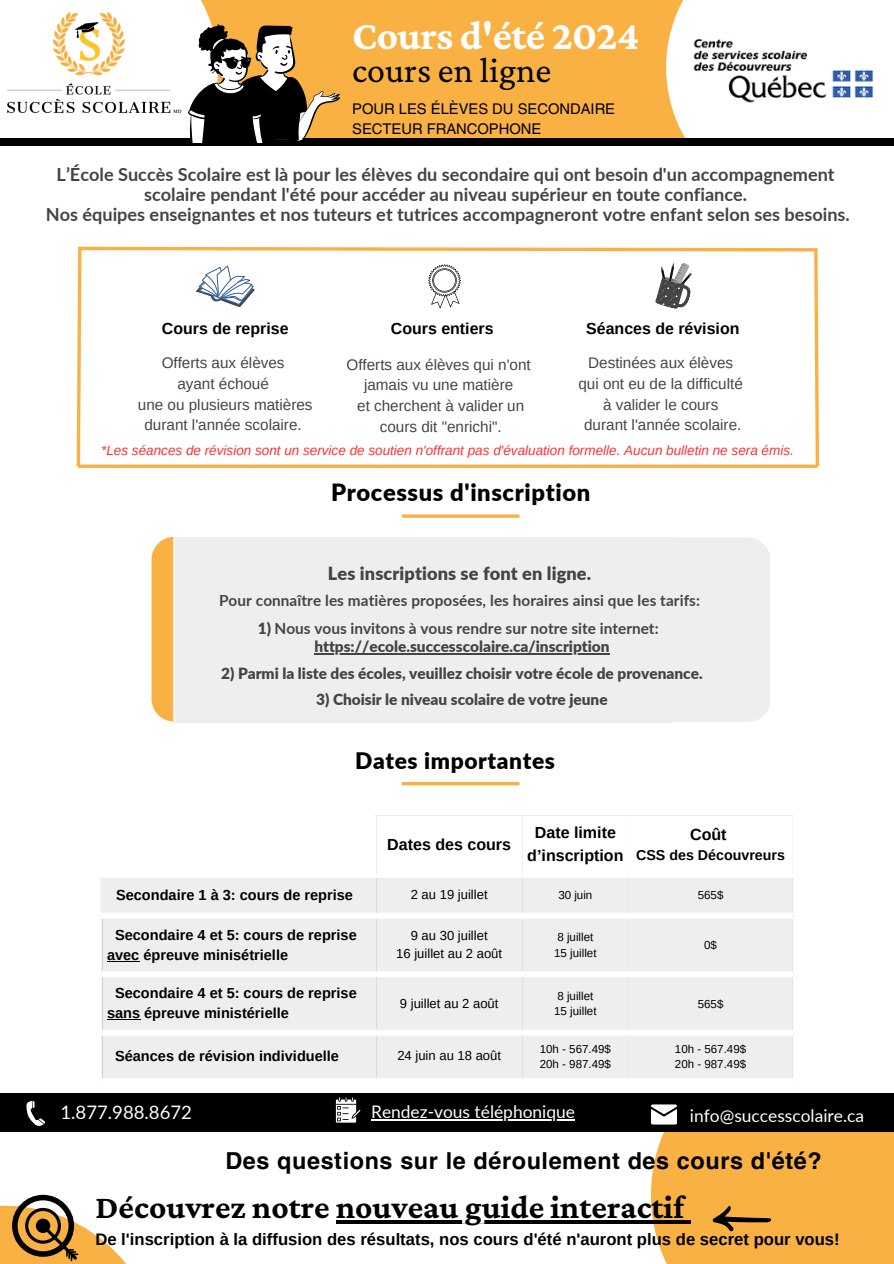
<style>
.page{position:relative;width:894px;height:1264px;background:#fff}
.page>*{position:absolute;margin:0;border:0;box-sizing:border-box;transform-origin:0 0}
.t1{font:700 41.25px "Crimson Pro";letter-spacing:-.015em;color:#fff}
.t2{font:36px "Crimson Pro";color:#000}
.t3{font:700 33.3px "Crimson Pro";color:#000}
.t4{font:900 23.7px "Lato";letter-spacing:.025em;color:#000}
.t5{font:700 23.4px "Helvetica LT Pro";letter-spacing:.025em;color:#000}
.t6{font:900 22.65px "Lato";letter-spacing:.025em;color:#000}
.t7{font:18.6px "Lato";color:#fefefe}
.t8{font:700 18.15px/20.2px "Lato";color:#444;text-align:center}
.t9{font:900 18.15px "Lato";letter-spacing:.005em;color:#444}
.t10{font:17.4px "Lato";color:#fefefe}
.t11{font:700 16.65px "Arimo";color:#000}
.t12{font:700 16.05px "Arimo";color:#000}
.t13{font:700 15.9px "Arimo";color:#000}
.t14{font:900 15.45px "Lato";color:#444}
.t15{font:700 15.45px "Lato";color:#444}
.t16{font:15.3px/20.7px "Arimo";color:#484444;text-align:center}
.t17{font:700 15.3px "Lato";letter-spacing:.005em;color:#444}
.t18{font:14.7px "Helvetica LT Pro";color:#000}
.t19{font:700 14.55px/20.2px "Arimo";color:#000}
.t20{font:700 14.25px "Arimo";color:#000}
.t21{font:italic 13.5px "Arimo";color:#ff3131}
.t22{font:13.05px "Arimo";color:#000}
.t23{font:11.55px "Arimo";color:#000}
.s1{font-weight:900}
</style>
<div class="page">
<div style="left:650px;top:1037px;width:243px;height:226px;background:#f9b144"></div>
<div style="left:633px;top:1019px;width:260px;height:80px;background:#fff"></div>
<div style="left:0;top:1093px;width:893px;height:39px;background:#000"></div>
<svg style="left:26px;top:1100px;width:19px;height:26px"></svg>
<svg style="left:651px;top:1104px;width:25px;height:20px"></svg>
<svg style="left:76px;top:246px;width:744px;height:222px"></svg>
<svg style="left:336px;top:1097px;width:24px;height:25px"></svg>
<svg style="left:402px;top:514px;width:117px;height:4px"></svg>
<div style="left:167px;top:537px;width:603px;height:185px;background:#eee;border-radius:23px"></div>
<div style="left:151px;top:537px;width:172px;height:184px;background:#f9b144;border-radius:23px"></div>
<div style="left:174px;top:537px;width:499px;height:185px;background:#eee"></div>
<svg style="left:0;top:1205px;width:126px;height:58px;fill:#f9b144"></svg>
<svg style="left:12px;top:1194px;width:66px;height:67px"></svg>
<svg style="left:712px;top:1206px;width:59px;height:25px"></svg>
<div style="left:0;top:0;width:893px;height:144px;background:#f9b144"></div>
<div style="left:0;top:0;width:218px;height:209px;background:#fff"></div>
<img style="left:7px;top:0;width:195px;height:114px">
<div style="left:666px;top:0;width:227px;height:209px;background:#fff"></div>
<div style="left:0;top:138px;width:893px;height:8px;background:#000"></div>
<svg style="left:188px;top:24px;width:152px;height:118px"></svg>
<svg style="left:376px;top:815px;width:415px;height:58px"></svg>
<div style="left:102px;top:877px;width:689px;height:201px;background:#eee"></div>
<hr style="left:107px;top:960px;width:32px;height:1px;background:#000">
<hr style="left:107px;top:1019px;width:33px;height:1px;background:#000">
<hr style="left:101px;top:918px;width:1px;height:160px;background:#eee">
<hr style="left:375px;top:877px;width:1px;height:201px;background:#eee">
<hr style="left:521px;top:877px;width:1px;height:201px;background:#eee">
<hr style="left:628px;top:877px;width:1px;height:201px;background:#eee">
<hr style="left:791px;top:877px;width:2px;height:201px;background:#eee">
<hr style="left:521px;top:815px;width:1px;height:58px;background:#fff">
<hr style="left:628px;top:815px;width:1px;height:58px;background:#fff">
<hr style="left:100px;top:877px;width:3px;height:35px;background:#eee">
<div style="left:100px;top:912px;width:693px;height:6px;background:#fff"></div>
<div style="left:101px;top:971px;width:692px;height:6px;background:#fff"></div>
<div style="left:101px;top:1029px;width:692px;height:6px;background:#fff"></div>
<img style="left:693px;top:39px;width:181px;height:64px">
<hr style="left:371px;top:1119px;width:204px;height:1px;background:#fefefe">
<hr style="left:314px;top:653px;width:295px;height:1px;background:#444">
<svg style="left:336px;top:1219px;width:348px;height:4px"></svg>
<svg style="left:684px;top:1220px;width:6px;height:3px"></svg>
<hr style="left:402px;top:782px;width:117px;height:3px;background:#f9b144">
<p class="t1" style="left:352px;top:12px;width:288px">Cours d'été 2024</p>
<p class="t2" style="left:352px;top:50px;width:201px">cours en ligne</p>
<p class="t18" style="left:352px;top:103px;width:264px">POUR LES ÉLÈVES DU SECONDAIRE</p>
<p class="t18" style="left:352px;top:124px;width:190px">SECTEUR FRANCOPHONE</p>
<p class="t8" style="left:46px;top:164px;width:805px">L’École Succès Scolaire est là pour les élèves du secondaire qui ont besoin d'un accompagnement scolaire pendant l'été pour accéder au niveau supérieur en toute confiance.<br>Nos équipes enseignantes et nos tuteurs et tutrices accompagneront votre enfant selon ses besoins.</p>
<p class="t13" style="left:162px;top:319px;width:128px">Cours de reprise</p>
<p class="t13" style="left:391px;top:319px;width:104px">Cours entiers</p>
<p class="t13" style="left:586px;top:319px;width:155px">Séances de révision</p>
<h6 class="t16" style="left:162px;top:352px;width:124px">Offerts aux élèves</h6>
<h3 class="t16" style="left:177px;top:373px;width:93px">ayant échoué</h3>
<p class="t16" style="left:138px;top:394px;width:176px">une ou plusieurs matières</p>
<p class="t16" style="left:144px;top:414px;width:159px">durant l'année scolaire.</p>
<p class="t16" style="left:346px;top:354px;width:186px">Offerts aux élèves qui n'ont</p>
<p class="t16" style="left:364px;top:375px;width:151px">jamais vu une matière</p>
<p class="t16" style="left:357px;top:395px;width:168px">et cherchent à valider un cours dit "enrichi".</p>
<p class="t16" style="left:588px;top:352px;width:146px">Destinées aux élèves</p>
<p class="t16" style="left:578px;top:373px;width:166px">qui ont eu de la difficulté</p>
<p class="t16" style="left:603px;top:394px;width:117px">à valider le cours</p>
<p class="t16" style="left:584px;top:414px;width:159px">durant l'année scolaire.</p>
<h5 class="t21" style="left:101px;top:442px;width:694px">*Les séances de révision sont un service de soutien n'offrant pas d'évaluation formelle. Aucun bulletin ne sera émis.</h5>
<p class="t4" style="left:331px;top:477px;width:261px">Processus d'inscription</p>
<p class="t9" style="left:328px;top:562px;width:264px">Les inscriptions se font en ligne.</p>
<p class="t17" style="left:219px;top:591px;width:482px">Pour connaître les matières proposées, les horaires ainsi que les tarifs:</p>
<p class="t15" style="left:258px;top:618px;width:402px"><span class="s1">1)</span> Nous vous invitons à vous rendre sur notre site internet:</p>
<p class="t14" style="left:314px;top:637px;width:297px">https://ecole.successcolaire.ca/inscription</p>
<p class="t14" style="left:221px;top:663px;width:483px">2) Parmi la liste des écoles, veuillez choisir votre école de provenance.</p>
<p class="t14" style="left:316px;top:689px;width:293px">3) Choisir le niveau scolaire de votre jeune</p>
<p class="t6" style="left:355px;top:746px;width:201px">Dates importantes</p>
<p class="t12" style="left:387px;top:835px;width:125px">Dates des cours</p>
<p class="t12" style="left:534px;top:824px;width:83px">Date limite</p>
<h1 class="t12" style="left:527px;top:846px;width:98px">d’inscription</h1>
<p class="t12" style="left:690px;top:825px;width:38px">Coût</p>
<p class="t20" style="left:636px;top:846px;width:150px">CSS des Découvreurs</p>
<p class="t19" style="left:116px;top:884px;width:238px">Secondaire 1 à 3: cours de reprise</p>
<h4 class="t22" style="left:410px;top:886px;width:78px">2 au 19 juillet</h4>
<p class="t23" style="left:558px;top:888px;width:35px">30 juin</p>
<p class="t23" style="left:697px;top:888px;width:27px">565$</p>
<p class="t19" style="left:107px;top:924px;width:251px;text-indent:8px">Secondaire 4 et 5: cours de reprise avec épreuve minisétrielle</p>
<h6 class="t22" style="left:410px;top:928px;width:78px">9 au 30 juillet</h6>
<h6 class="t23" style="left:557px;top:931px;width:37px">8 juillet</h6>
<p class="t23" style="left:554px;top:946px;width:44px">15 juillet</p>
<p class="t23" style="left:704px;top:938px;width:14px">0$</p>
<h6 class="t22" style="left:396px;top:946px;width:107px">16 juillet au 2 août</h6>
<p class="t19" style="left:107px;top:982px;width:251px;text-indent:8px">Secondaire 4 et 5: cours de reprise sans épreuve ministérielle</p>
<p class="t22" style="left:400px;top:995px;width:100px">9 juillet au 2 août</p>
<p class="t19" style="left:115px;top:1046px;width:225px">Séances de révision individuelle</p>
<p class="t22" style="left:397px;top:1048px;width:105px">24 juin au 18 août</p>
<p class="t23" style="left:557px;top:989px;width:37px">8 juillet</p>
<p class="t23" style="left:554px;top:1004px;width:44px">15 juillet</p>
<p class="t23" style="left:539px;top:1042px;width:73px">10h - 567.49$</p>
<p class="t23" style="left:539px;top:1057px;width:73px">20h - 987.49$</p>
<p class="t23" style="left:697px;top:997px;width:27px">565$</p>
<p class="t23" style="left:674px;top:1042px;width:73px">10h - 567.49$</p>
<h3 class="t23" style="left:674px;top:1057px;width:73px">20h - 987.49$</h3>
<p class="t7" style="left:60px;top:1100px;width:133px">1.877.988.8672</p>
<p class="t10" style="left:689px;top:1105px;width:176px">info@successcolaire.ca</p>
<p class="t10" style="left:371px;top:1100px;width:205px">Rendez-vous téléphonique</p>
<p class="t5" style="left:225px;top:1151px;width:597px">Des questions sur le déroulement des cours d'été?</p>
<p class="t3" style="left:96px;top:1187px;width:589px">Découvrez notre nouveau guide interactif</p>
<p class="t11" style="left:95px;top:1229px;width:745px">De l'inscription à la diffusion des résultats, nos cours d'été n'auront plus de secret pour vous!</p>
</div>
